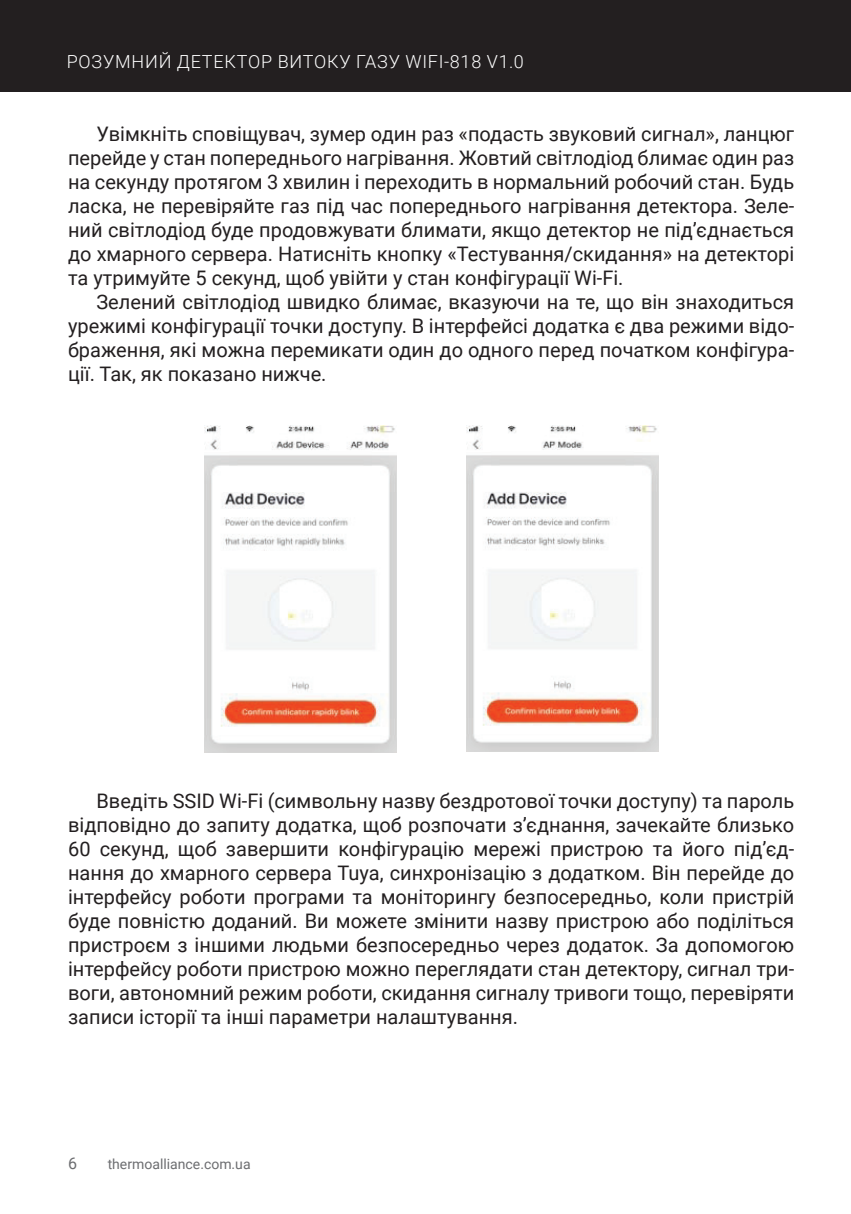
<style>
.page{position:relative;width:851px;height:1214px;background:#fff}
.page>*{position:absolute;margin:0;border:0;box-sizing:border-box;transform-origin:0 0}
.t1{font:20px/24px "Roboto";color:#231f20;text-align:justify}
.t2{font:300 18px "Roboto";letter-spacing:.045em;color:#fff}
.t3{font:16px "Roboto";color:#6c6d70}
.t4{font:14px "Roboto";color:#6c6d70}
</style>
<div class="page">
<div style="left:0;top:0;width:850px;height:91px;background:#231f20"></div>
<img style="left:204px;top:426px;width:192px;height:326px">
<img style="left:466px;top:425px;width:192px;height:326px">
<p class="t2" style="left:67px;top:49px;width:458px">РОЗУМНИЙ ДЕТЕКТОР ВИТОКУ ГАЗУ WIFI-818 V1.0</p>
<p class="t1" style="left:68px;top:121px;width:727px;text-indent:28px">Увімкніть сповіщувач, зумер один раз «подасть звуковий сигнал», ланцюг перейде у стан попереднього нагрівання. Жовтий світлодіод блимає один раз на секунду протягом 3 хвилин і переходить в нормальний робочий стан. Будь ласка, не перевіряйте газ під час попереднього нагрівання детектора. Зеле&shy;ний світлодіод буде продовжувати блимати, якщо детектор не під’єднається до хмарного сервера. Натисніть кнопку «Тестування/скидання» на детекторі та утримуйте 5 секунд, щоб увійти у стан конфігурації Wi-Fi.</p>
<p class="t1" style="left:68px;top:289px;width:727px;text-indent:28px">Зелений світлодіод швидко блимає, вказуючи на те, що він знаходиться урежимі конфігурації точки доступу. В інтерфейсі додатка є два режими відо&shy;браження, які можна перемикати один до одного перед початком конфігура&shy;ції. Так, як показано нижче.</p>
<p class="t1" style="left:68px;top:788px;width:727px;text-indent:28px">Введіть SSID Wi-Fi (символьну назву бездротової точки доступу) та пароль відповідно до запиту додатка, щоб розпочати з’єднання, зачекайте близько 60 секунд, щоб завершити конфігурацію мережі пристрою та його під’єд&shy;нання до хмарного сервера Tuya, синхронізацію з додатком. Він перейде до інтерфейсу роботи програми та моніторингу безпосередньо, коли пристрій буде повністю доданий. Ви можете змінити назву пристрою або поділіться пристроєм з іншими людьми безпосередньо через додаток. За допомогою інтерфейсу роботи пристрою можно переглядати стан детектору, сигнал три&shy;воги, автономний режим роботи, скидання сигналу тривоги тощо, перевіряти записи історії та інші параметри налаштування.</p>
<p class="t3" style="left:68px;top:1152px;width:10px">6</p>
<p class="t4" style="left:108px;top:1154px;width:144px">thermoalliance.com.ua</p>
</div>
